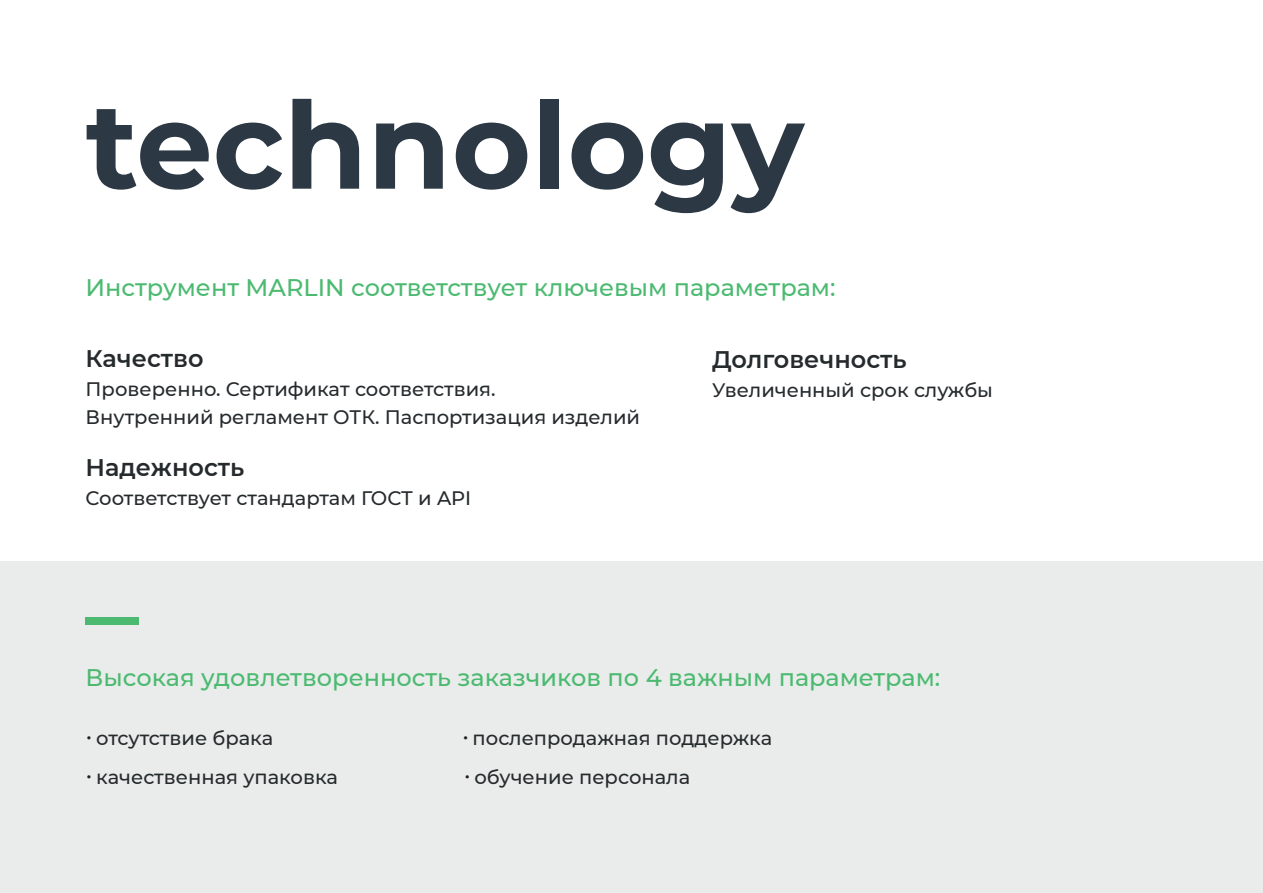
<style>
.page{position:relative;width:1263px;height:893px;background:#fff}
.page>*{position:absolute;margin:0;border:0;box-sizing:border-box;transform-origin:0 0}
.t1{font:700 121.05px "Montserrat";color:#2c3944}
.t2{font:500 24px "Montserrat";color:#4bba70}
.t3{font:600 24px "Montserrat";color:#252a2d}
.t4{font:500 19.5px/28.5px "Montserrat";color:#252a2d}
.s1{font-weight:300;font-size:25.5px;color:#231f20}
</style>
<div class="page">
<div style="left:0;top:562px;width:1263px;height:331px;background:#e9ecea"></div>
<div style="left:86px;top:617px;width:53px;height:7px;background:#4bba70"></div>
<h1 class="t1" style="left:86px;top:58px;width:720px">technology</h1>
<p class="t2" style="left:85px;top:271px;width:751px">Инструмент MARLIN соответствует ключевым параметрам:</p>
<p class="t3" style="left:86px;top:342px;width:119px">Качество</p>
<p class="t4" style="left:86px;top:374px;width:556px">Проверенно. Сертификат соответствия.<br>Внутренний регламент ОТК. Паспортизация изделий</p>
<p class="t3" style="left:86px;top:451px;width:160px">Надежность</p>
<p class="t4" style="left:86px;top:483px;width:387px">Соответствует стандартам ГОСТ и API</p>
<p class="t3" style="left:712px;top:343px;width:196px">Долговечность</p>
<p class="t4" style="left:712px;top:375px;width:282px">Увеличенный срок службы</p>
<p class="t2" style="left:86px;top:661px;width:856px">Высокая удовлетворенность заказчиков по 4 важным параметрам:</p>
<p class="t4" style="left:86px;top:723px;width:189px"><span class="s1">•</span> отсутствие брака</p>
<p class="t4" style="left:462px;top:723px;width:312px"><span class="s1">•</span> послепродажная поддержка</p>
<p class="t4" style="left:86px;top:762px;width:254px"><span class="s1">•</span> качественная упаковка</p>
<p class="t4" style="left:464px;top:762px;width:228px"><span class="s1">•</span> обучение персонала</p>
</div>
